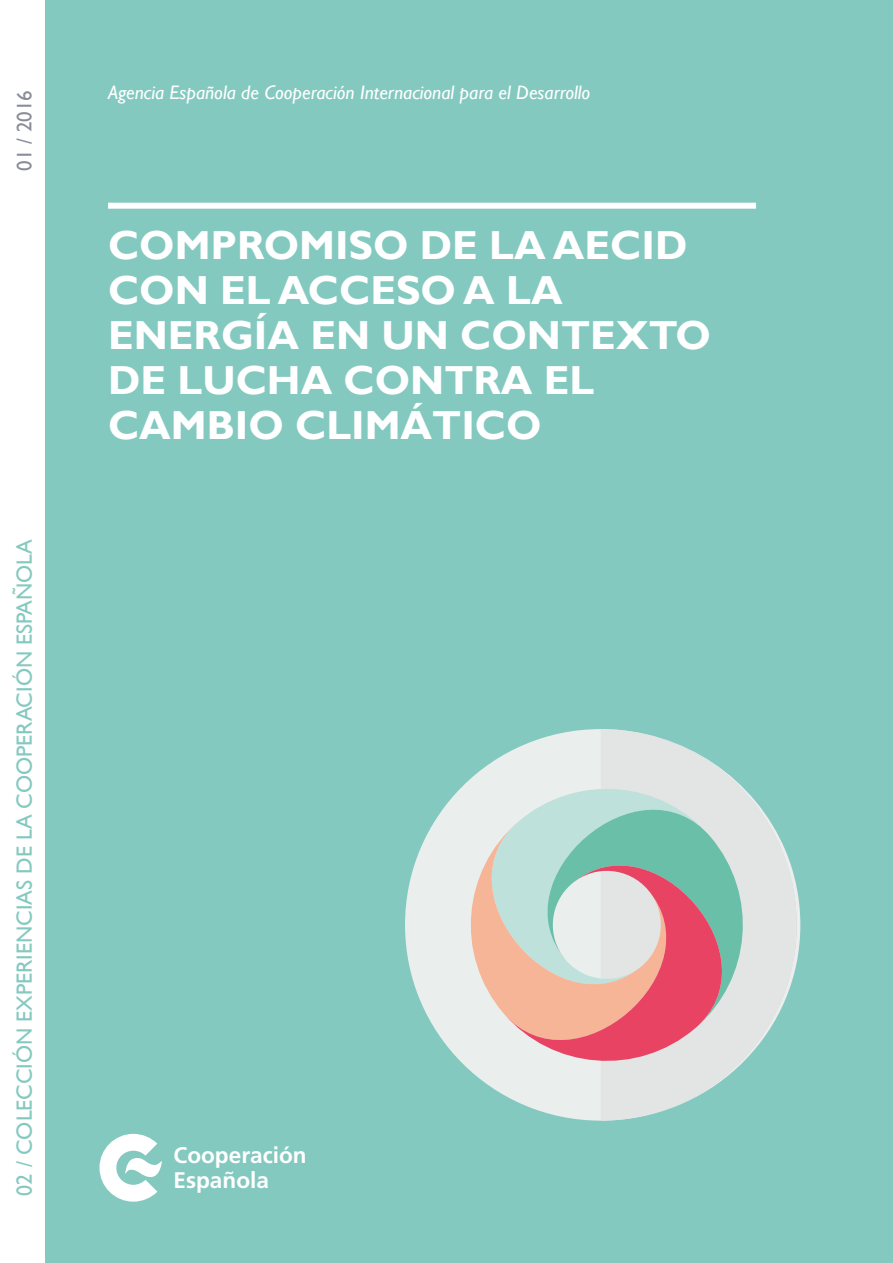
<style>
.page{position:relative;width:893px;height:1263px;background:#fff}
.page>*{position:absolute;margin:0;border:0;box-sizing:border-box;transform-origin:0 0}
.t1{font:700 40.5px/45px "Gill Sans";color:#fff}
.t2{font:700 22.65px/24.5px "Frutiger LT Std";color:#fff}
.t3{font:22.05px "Gill Sans";color:#84c9c0}
.t4{font:21px "Gill Sans";color:#898d98}
.t5{font:italic 19.5px "Gill Sans";color:#fff}
</style>
<div class="page">
<div style="left:45px;top:0;width:848px;height:1263px;background:#84c9c0"></div>
<div style="left:108px;top:203px;width:648px;height:6px;background:#fff"></div>
<svg style="left:99px;top:1134px;width:63px;height:68px"></svg>
<div style="left:405px;top:729px;width:391px;height:392px;background:#eaefee;border-radius:50%"></div>
<svg style="left:607px;top:729px;width:189px;height:391px"></svg>
<svg style="left:497px;top:754px;width:280px;height:61px"></svg>
<svg style="left:436px;top:836px;width:68px;height:259px"></svg>
<svg style="left:504px;top:815px;width:273px;height:280px"></svg>
<p class="t4" style="left:12px;top:171px;width:82px;rotate:-90deg">01 / 2016</p>
<p class="t3" style="left:11px;top:1195px;width:658px;rotate:-90deg">02 / COLECCIÓN EXPERIENCIAS DE LA COOPERACIÓN ESPAÑOLA</p>
<p class="t5" style="left:108px;top:81px;width:484px">Agencia Española de Cooperación Internacional para el Desarrollo</p>
<p class="t1" style="left:108px;top:224px;width:604px">COMPROMISO DE LA AECID<br>CON EL ACCESO A LA<br>ENERGÍA EN UN CONTEXTO<br>DE LUCHA CONTRA EL<br>CAMBIO CLIMÁTICO</p>
<p class="t2" style="left:174px;top:1143px;width:135px">Cooperación<br>Española</p>
</div>
